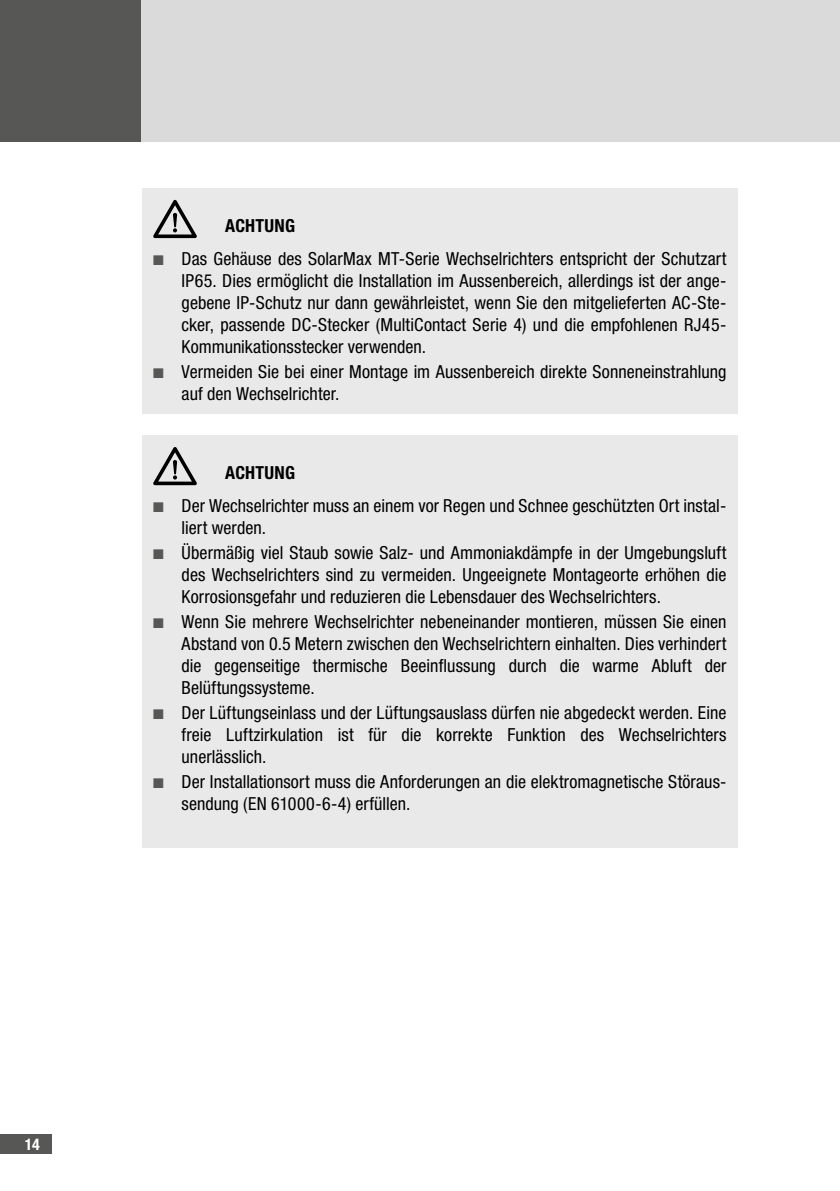
<style>
.page{position:relative;width:840px;height:1191px;background:#fff}
.page>*{position:absolute;margin:0;border:0;box-sizing:border-box;transform-origin:0 0}
.t1{font:condensed 18px/22px "Helvetica Neue LT Std";color:#000;text-align:justify}
.t2{font:700 condensed 18px "Helvetica Neue LT Std";letter-spacing:.01em;color:#000}
.t3{font:700 condensed 16px "Helvetica Neue LT Std";color:#fff}
.s1{color:#575756}
</style>
<div class="page">
<div style="left:0;top:0;width:142px;height:142px;background:#575756"></div>
<div style="left:142px;top:0;width:697px;height:142px;background:#dadada"></div>
<div style="left:0;top:1134px;width:51px;height:20px;background:#575756"></div>
<div style="left:142px;top:188px;width:595px;height:226px;background:#e9e9e9"></div>
<svg style="left:153px;top:200px;width:44px;height:38px"></svg>
<div style="left:142px;top:435px;width:595px;height:413px;background:#e9e9e9"></div>
<svg style="left:153px;top:447px;width:44px;height:38px"></svg>
<p class="t2" style="left:225px;top:214px;width:71px">ACHTUNG</p>
<p class="t1" style="left:181px;top:247px;width:546px;text-indent:-28px"><span class="s1">■</span> Das Gehäuse des SolarMax MT-Serie Wechselrichters entspricht der Schutzart IP65. Dies ermöglicht die Installation im Aussenbereich, allerdings ist der ange&shy;gebene IP-Schutz nur dann gewährleistet, wenn Sie den mitgelieferten AC-Ste&shy;cker, passende DC-Stecker (MultiContact Serie 4) und die empfohlenen RJ45- Kommunikationsstecker verwenden.</p>
<p class="t1" style="left:181px;top:360px;width:546px;text-indent:-28px"><span class="s1">■</span> Vermeiden Sie bei einer Montage im Aussenbereich direkte Sonneneinstrahlung auf den Wechselrichter.</p>
<p class="t2" style="left:225px;top:461px;width:71px">ACHTUNG</p>
<p class="t1" style="left:181px;top:494px;width:546px;text-indent:-28px"><span class="s1">■</span> Der Wechselrichter muss an einem vor Regen und Schnee geschützten Ort instal&shy;liert werden.</p>
<p class="t1" style="left:181px;top:541px;width:546px;text-indent:-28px"><span class="s1">■</span> Übermäßig viel Staub sowie Salz- und Ammoniakdämpfe in der Umgebungsluft des Wechselrichters sind zu vermeiden. Ungeeignete Montageorte erhöhen die Korrosionsgefahr und reduzieren die Lebensdauer des Wechselrichters.</p>
<p class="t1" style="left:181px;top:610px;width:546px;text-indent:-28px"><span class="s1">■</span> Wenn Sie mehrere Wechselrichter nebeneinander montieren, müssen Sie einen Abstand von 0.5 Metern zwischen den Wechselrichtern einhalten. Dies verhindert die gegenseitige thermische Beeinflussung durch die warme Abluft der Belüftungssysteme.</p>
<p class="t1" style="left:181px;top:701px;width:546px;text-indent:-28px"><span class="s1">■</span> Der Lüftungseinlass und der Lüftungsauslass dürfen nie abgedeckt werden. Eine freie Luftzirkulation ist für die korrekte Funktion des Wechselrichters unerlässlich.</p>
<p class="t1" style="left:181px;top:770px;width:546px;text-indent:-28px"><span class="s1">■</span> Der Installationsort muss die Anforderungen an die elektromagnetische Störaus&shy;sendung (EN 61000-6-4) erfüllen.</p>
<p class="t3" style="left:25px;top:1134px;width:16px">14</p>
</div>
